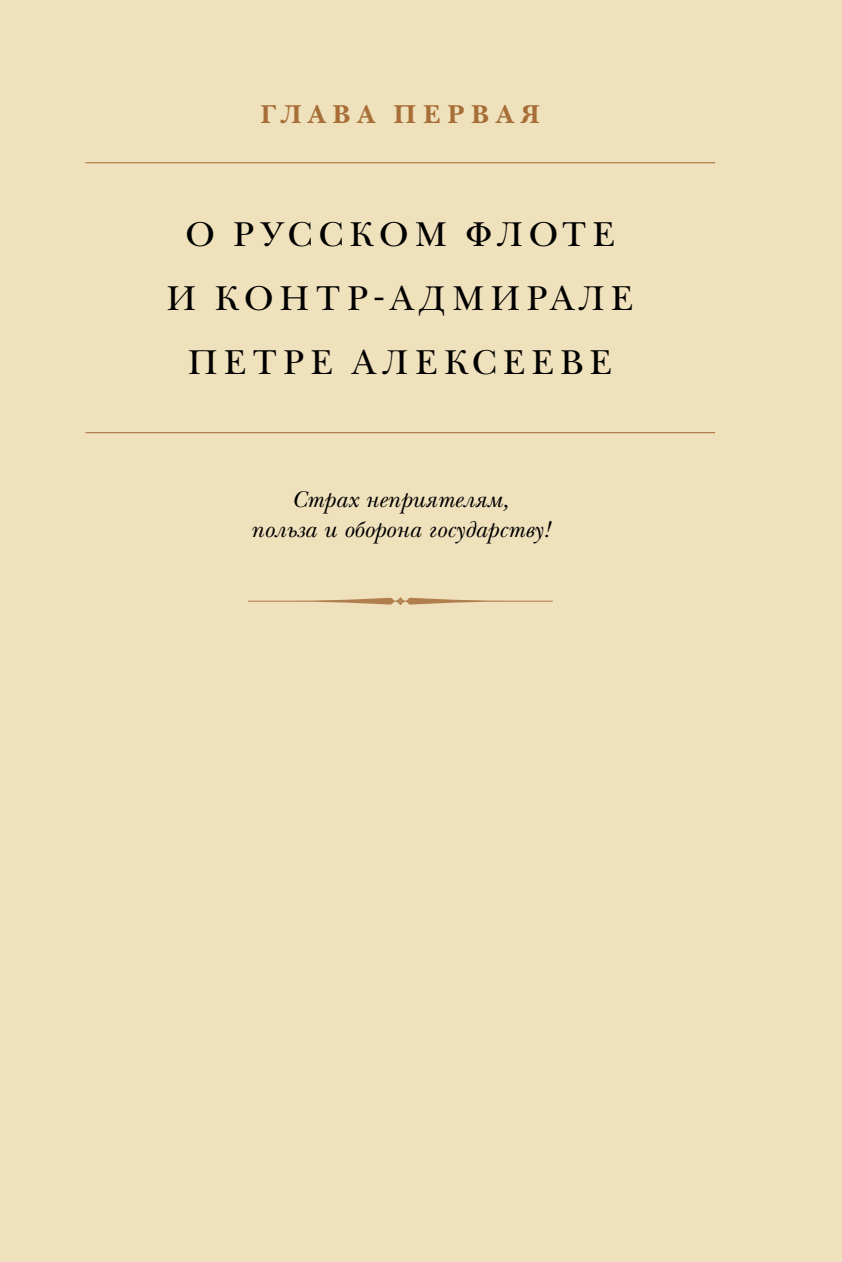
<style>
.page{position:relative;width:842px;height:1262px;background:#efe1bc}
.page>*{position:absolute;margin:0;border:0;box-sizing:border-box;transform-origin:0 0}
.t1{font:36px/63.8px "Baskerville DAT";letter-spacing:.18em;color:#000;text-align:center}
.t2{font:700 27px "Baskerville DAT";letter-spacing:.26em;color:#a76e37}
.t3{font:italic 24px/30px "Baskerville DAT";color:#000;text-align:center}
</style>
<div class="page">
<hr style="left:85px;top:432px;width:630px;height:1px;background:#a76e37">
<hr style="left:85px;top:162px;width:630px;height:1px;background:#a76e37">
<svg style="left:248px;top:597px;width:305px;height:8px"></svg>
<p class="t2" style="left:261px;top:105px;width:280px">ГЛАВА ПЕРВАЯ</p>
<h1 class="t1" style="left:167px;top:206px;width:468px">О РУССКОМ ФЛОТЕ<br>И КОНТР-АДМИРАЛЕ<br>ПЕТРЕ АЛЕКСЕЕВЕ</h1>
<p class="t3" style="left:250px;top:487px;width:301px">Страх неприятелям,<br>польза и оборона государству!</p>
</div>
